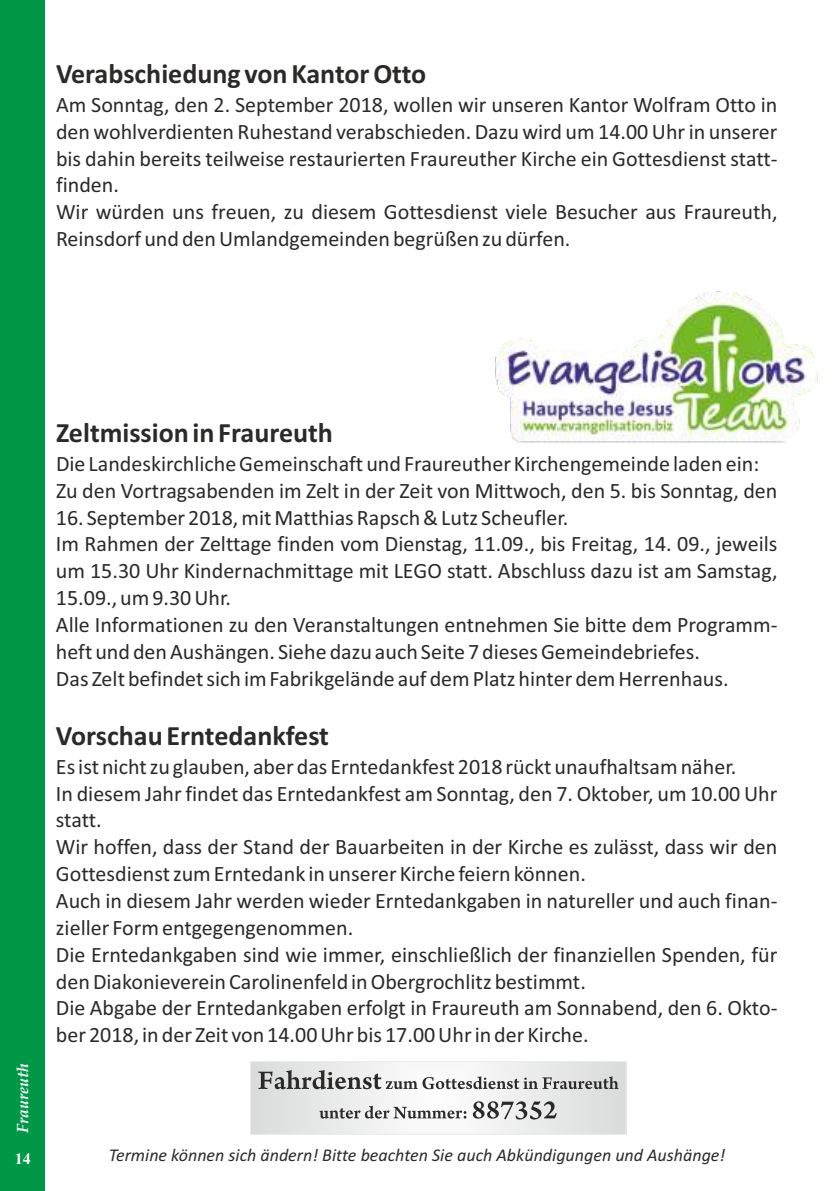
<style>
.page{position:relative;width:840px;height:1191px;background:#fff}
.page>*{position:absolute;margin:0;border:0;box-sizing:border-box;transform-origin:0 0}
.t1{font:700 28px "Calibri";color:#2b2a29}
.t2{font:22px/26.8px "Calibri";color:#2b2a29}
.t3{font:italic 18px "Calibri";color:#2b2a29}
.t4{font:italic 700 16px "Palatino Linotype";color:#fefefe}
.t5{font:700 16px "Times New Roman";color:#fff}
</style>
<div class="page">
<div style="left:0;top:0;width:45px;height:1190px;background:#009846"></div>
<svg style="left:252px;top:1063px;width:372px;height:69px"></svg>
<div style="left:250px;top:1061px;width:376px;height:73px;border:1px solid #ebecec"></div>
<svg style="left:258px;top:1070px;width:360px;height:49px"></svg>
<img style="left:495px;top:291px;width:323px;height:152px">
<p class="t1" style="left:56px;top:62px;width:371px">Verabschiedung von Kantor Otto</p>
<p class="t2" style="left:56px;top:93px;width:722px">Am Sonntag, den 2. September 2018, wollen wir unseren Kantor Wolfram Otto in den wohlverdienten Ruhestand verabschieden. Dazu wird um 14.00 Uhr in unserer bis dahin bereits teilweise restaurierten Fraureuther Kirche ein Gottesdienst statt&shy;finden.<br>Wir würden uns freuen, zu diesem Gottesdienst viele Besucher aus Fraureuth, Reinsdorf und den Umlandgemeinden begrüßen zu dürfen.</p>
<p class="t1" style="left:56px;top:421px;width:278px">Zeltmission in Fraureuth</p>
<p class="t2" style="left:56px;top:452px;width:722px">Die Landeskirchliche Gemeinschaft und Fraureuther Kirchengemeinde laden ein:<br>Zu den Vortragsabenden im Zelt in der Zeit von Mittwoch, den 5. bis Sonntag, den</p>
<p class="t2" style="left:56px;top:505px;width:722px">16. September 2018, mit Matthias Rapsch &amp; Lutz Scheufler.<br>Im Rahmen der Zelttage finden vom Dienstag, 11.09., bis Freitag, 14. 09., jeweils um 15.30 Uhr Kindernachmittage mit LEGO statt. Abschluss dazu ist am Samstag, 15.09., um 9.30 Uhr.<br>Alle Informationen zu den Veranstaltungen entnehmen Sie bitte dem Programm&shy;heft und den Aushängen. Siehe dazu auch Seite 7 dieses Gemeindebriefes.<br>Das Zelt befindet sich im Fabrikgelände auf dem Platz hinter dem Herrenhaus.</p>
<p class="t1" style="left:56px;top:724px;width:274px">Vorschau Erntedankfest</p>
<p class="t2" style="left:56px;top:755px;width:722px">Es ist nicht zu glauben, aber das Erntedankfest 2018 rückt unaufhaltsam näher.<br>In diesem Jahr findet das Erntedankfest am Sonntag, den 7. Oktober, um 10.00 Uhr statt.<br>Wir hoffen, dass der Stand der Bauarbeiten in der Kirche es zulässt, dass wir den Gottesdienst zum Erntedank in unserer Kirche feiern können.<br>Auch in diesem Jahr werden wieder Erntedankgaben in natureller und auch finan&shy;zieller Form entgegengenommen.<br>Die Erntedankgaben sind wie immer, einschließlich der finanziellen Spenden, für den Diakonieverein Carolinenfeld in Obergrochlitz bestimmt.<br>Die Abgabe der Erntedankgaben erfolgt in Fraureuth am Sonnabend, den 6. Okto&shy;ber 2018, in der Zeit von 14.00 Uhr bis 17.00 Uhr in der Kirche.</p>
<p class="t4" style="left:16px;top:1133px;width:72px;rotate:-90deg">Fraureuth</p>
<p class="t5" style="left:15px;top:1153px;width:17px">14</p>
<p class="t3" style="left:109px;top:1147px;width:617px">Termine können sich ändern! Bitte beachten Sie auch Abkündigungen und Aushänge!</p>
</div>
